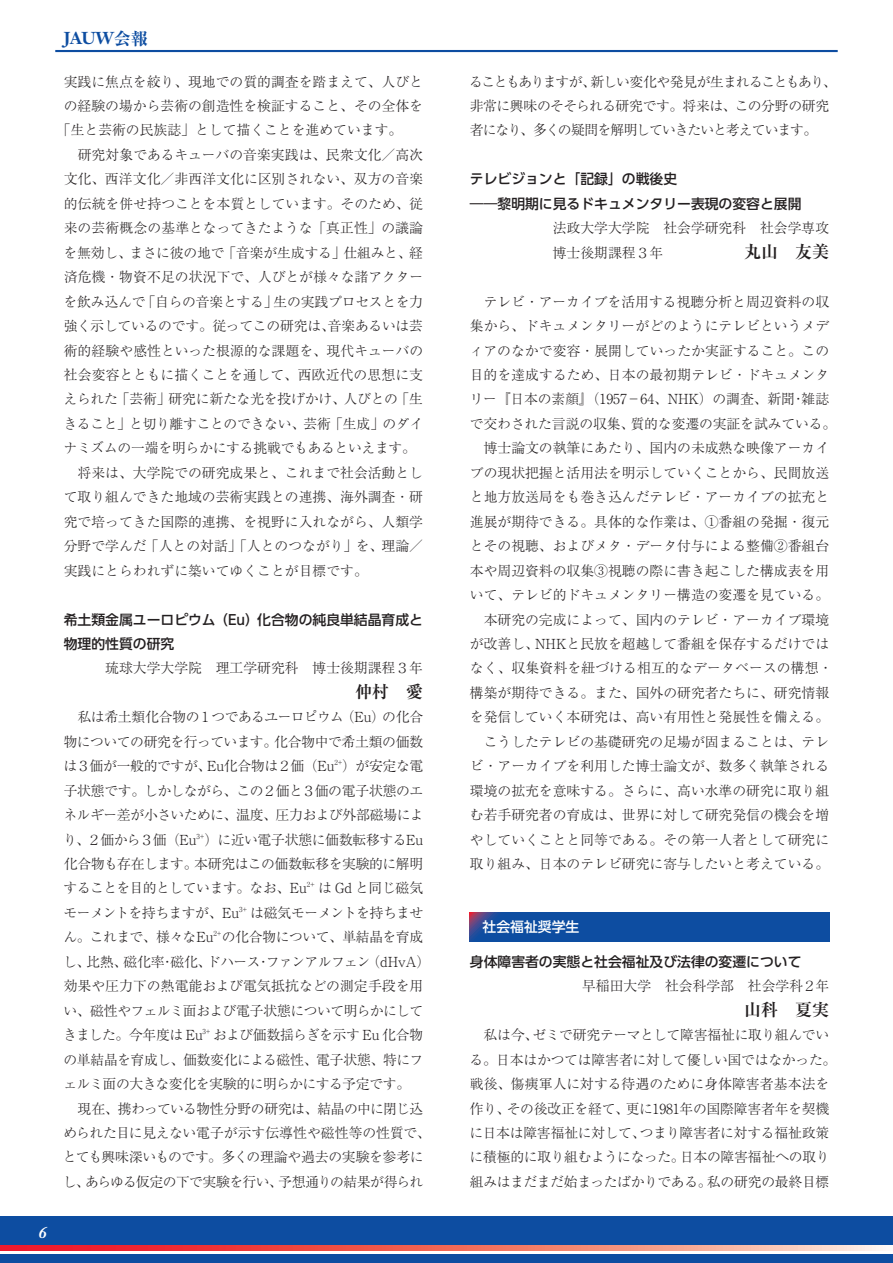
<style>
.page{position:relative;width:893px;height:1263px;background:#fff}
.page>*{position:absolute;margin:0;border:0;box-sizing:border-box;transform-origin:0 0}
.t1{font:700 16.95px "Ryumin Pro";color:#231f20}
.t2{font:700 16.95px "Janson Text LT Std";color:#0d4da1}
.t3{font:300 13.8px/24.5px "Ryumin Pro";letter-spacing:-.005em;color:#231f20}
.t4{font:300 13.8px/24.5px "Ryumin Pro";letter-spacing:-.03em;color:#231f20}
.t5{font:500 13.8px/24.5px "UD Shin Go Pro";color:#231f20}
.t6{font:300 13.8px/24.5px "Ryumin Pro";letter-spacing:-.055em;color:#231f20}
.t7{font:500 13.8px "UD Shin Go Pro";color:#fff}
.s1{font-family:"Ryumin Pro";font-stretch:expanded}
</style>
<div class="page">
<div style="left:0;top:1216px;width:893px;height:30px;background:#0d4da1"></div>
<svg style="left:0;top:1246px;width:883px;height:4px;background:#f26f66"></svg>
<div style="left:0;top:1254px;width:893px;height:9px;background:#0d4da1"></div>
<hr style="left:55px;top:50px;width:783px;height:2px;background:#0d4da1">
<div style="left:470px;top:912px;width:359px;height:30px;background:#0d4da1"></div>
<p class="t2" style="left:64px;top:27px;width:86px">JAUW<span class="s1">会報</span></p>
<p class="t3" style="left:64px;top:68px;width:361px">実践に焦点を絞り、現地での質的調査を踏まえて、人びと</p>
<p class="t3" style="left:64px;top:93px;width:361px">の経験の場から芸術の創造性を検証すること、その全体を</p>
<p class="t3" style="left:57px;top:117px;width:347px">「生と芸術の民族誌」として描くことを進めています。</p>
<p class="t3" style="left:64px;top:141px;width:361px">　研究対象であるキューバの音楽実践は、民衆文化／高次</p>
<p class="t3" style="left:64px;top:166px;width:361px">文化、西洋文化／非西洋文化に区別されない、双方の音楽</p>
<p class="t3" style="left:64px;top:190px;width:361px">的伝統を併せ持つことを本質としています。そのため、従</p>
<p class="t3" style="left:64px;top:215px;width:361px">来の芸術概念の基準となってきたような「真正性」の議論</p>
<p class="t3" style="left:64px;top:239px;width:361px">を無効し、まさに彼の地で「音楽が生成する」仕組みと、経</p>
<p class="t3" style="left:64px;top:264px;width:361px">済危機・物資不足の状況下で、人びとが様々な諸アクター</p>
<p class="t3" style="left:64px;top:288px;width:361px">を飲み込んで「自らの音楽とする」生の実践プロセスとを力</p>
<p class="t3" style="left:64px;top:313px;width:361px">強く示しているのです。従ってこの研究は、音楽あるいは芸</p>
<p class="t3" style="left:64px;top:337px;width:361px">術的経験や感性といった根源的な課題を、現代キューバの</p>
<p class="t3" style="left:64px;top:361px;width:361px">社会変容とともに描くことを通して、西欧近代の思想に支</p>
<p class="t3" style="left:64px;top:386px;width:361px">えられた「芸術」研究に新たな光を投げかけ、人びとの「生</p>
<p class="t3" style="left:64px;top:410px;width:361px">きること」と切り離すことのできない、芸術「生成」のダイ</p>
<p class="t3" style="left:64px;top:435px;width:354px">ナミズムの一端を明らかにする挑戦でもあるといえます。</p>
<p class="t3" style="left:64px;top:459px;width:361px">　将来は、大学院での研究成果と、これまで社会活動とし</p>
<p class="t3" style="left:64px;top:484px;width:361px">て取り組んできた地域の芸術実践との連携、海外調査・研</p>
<p class="t3" style="left:64px;top:508px;width:361px">究で培ってきた国際的連携、を視野に入れながら、人類学</p>
<p class="t3" style="left:64px;top:533px;width:361px">分野で学んだ「人との対話」「人とのつながり」を、理論／</p>
<p class="t3" style="left:64px;top:557px;width:306px">実践にとらわれずに築いてゆくことが目標です。</p>
<p class="t5" style="left:64px;top:607px;width:361px">希土類金属ユーロピウム（Eu）化合物の純良単結晶育成と物理的性質の研究</p>
<p class="t3" style="left:105px;top:655px;width:319px">琉球大学大学院　理工学研究科　博士後期課程３年</p>
<p class="t1" style="left:355px;top:678px;width:70px">仲村　愛</p>
<p class="t4" style="left:63px;top:704px;width:369px">　私は希土類化合物の１つであるユーロピウム（Eu）の化合物についての研究を行っています。化合物中で希土類の価数は３価が一般的ですが、Eu化合物は２価（Eu<sup>2+</sup>）が安定な電子状態です。しかしながら、この２価と３価の電子状態のエネルギー差が小さいために、温度、圧力および外部磁場により、２価から３価（Eu<sup>3+</sup>）に近い電子状態に価数転移するEu化合物も存在します。本研究はこの価数転移を実験的に解明することを目的としています。なお、Eu<sup>2+</sup> は Gd と同じ磁気モーメントを持ちますが、Eu<sup>3+</sup> は磁気モーメントを持ちません。これまで、様々なEu<sup>2+</sup>の化合物について、単結晶を育成し、比熱、磁化率・磁化、ドハース・ファンアルフェン（dHvA）効果や圧力下の熱電能および電気抵抗などの測定手段を用い、磁性やフェルミ面および電子状態について明らかにしてきました。今年度は Eu<sup>3+</sup> および価数揺らぎを示す Eu 化合物の単結晶を育成し、価数変化による磁性、電子状態、特にフェルミ面の大きな変化を実験的に明らかにする予定です。<br>　現在、携わっている物性分野の研究は、結晶の中に閉じ込められた目に見えない電子が示す伝導性や磁性等の性質で、とても興味深いものです。多くの理論や過去の実験を参考にし、あらゆる仮定の下で実験を行い、予想通りの結果が得られ</p>
<p class="t6" style="left:469px;top:68px;width:369px">ることもありますが、新しい変化や発見が生まれることもあり、非常に興味のそそられる研究です。将来は、この分野の研究者になり、多くの疑問を解明していきたいと考えています。</p>
<p class="t5" style="left:470px;top:167px;width:333px">テレビジョンと「記録」の戦後史<br>――黎明期に見るドキュメンタリー表現の変容と展開</p>
<p class="t3" style="left:470px;top:215px;width:361px;text-indent:83px">法政大学大学院　社会学研究科　社会学専攻　　　　　　博士後期課程３年</p>
<p class="t1" style="left:744px;top:238px;width:87px">丸山　友美</p>
<p class="t3" style="left:470px;top:288px;width:368px">　テレビ・アーカイブを活用する視聴分析と周辺資料の収集から、ドキュメンタリーがどのようにテレビというメディアのなかで変容・展開していったか実証すること。この目的を達成するため、日本の最初期テレビ・ドキュメンタリー『日本の素顔』（1957－64、NHK）の調査、新聞・雑誌で交わされた言説の収集、質的な変遷の実証を試みている。　博士論文の執筆にあたり、国内の未成熟な映像アーカイブの現状把握と活用法を明示していくことから、民間放送と地方放送局をも巻き込んだテレビ・アーカイブの拡充と進展が期待できる。具体的な作業は、①番組の発掘・復元とその視聴、およびメタ・データ付与による整備②番組台本や周辺資料の収集③視聴の際に書き起こした構成表を用いて、テレビ的ドキュメンタリー構造の変遷を見ている。　本研究の完成によって、国内のテレビ・アーカイブ環境が改善し、NHKと民放を超越して番組を保存するだけではなく、収集資料を紐づける相互的なデータベースの構想・構築が期待できる。また、国外の研究者たちに、研究情報を発信していく本研究は、高い有用性と発展性を備える。　こうしたテレビの基礎研究の足場が固まることは、テレビ・アーカイブを利用した博士論文が、数多く執筆される環境の拡充を意味する。さらに、高い水準の研究に取り組む若手研究者の育成は、世界に対して研究発信の機会を増やしていくことと同等である。その第一人者として研究に取り組み、日本のテレビ研究に寄与したいと考えている。</p>
<p class="t7" style="left:483px;top:916px;width:98px">社会福祉奨学生</p>
<p class="t5" style="left:470px;top:949px;width:333px">身体障害者の実態と社会福祉及び法律の変遷について</p>
<p class="t3" style="left:582px;top:973px;width:249px">早稲田大学　社会科学部　社会学科２年</p>
<p class="t1" style="left:744px;top:996px;width:87px">山科　夏実</p>
<p class="t3" style="left:470px;top:1022px;width:368px">　私は今、ゼミで研究テーマとして障害福祉に取り組んでいる。日本はかつては障害者に対して優しい国ではなかった。戦後、傷痍軍人に対する待遇のために身体障害者基本法を作り、その後改正を経て、更に1981年の国際障害者年を契機に日本は障害福祉に対して、つまり障害者に対する福祉政策に積極的に取り組むようになった。日本の障害福祉への取り組みはまだまだ始まったばかりである。私の研究の最終目標</p>
</div>
